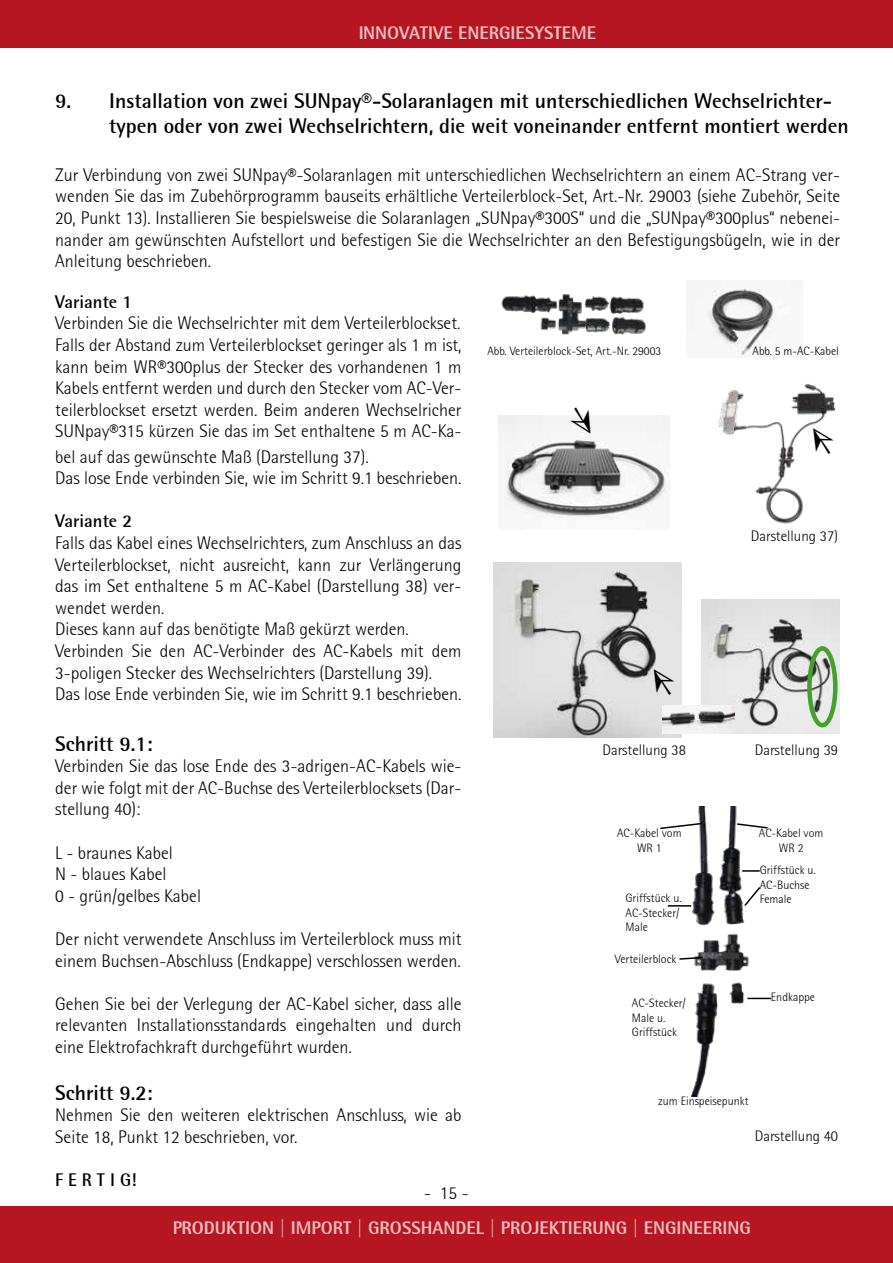
<style>
.page{position:relative;width:893px;height:1263px;background:#fff}
.page>*{position:absolute;margin:0;border:0;box-sizing:border-box;transform-origin:0 0}
.t1{font:700 21px/25.2px "Rotis Semi Sans";color:#000}
.t2{font:300 18px/21.6px "Rotis Semisans";color:#000}
.t3{font:800 18px "Rotis Semi Sans";color:#fff}
.t4{font:700 18px "Rotis Semi Sans";color:#000}
.t5{font:300 15px "Rotis Semisans";color:#000}
.t6{font:300 12px/14.4px "Rotis Semisans";color:#000}
</style>
<div class="page">
<div style="left:0;top:0;width:14px;height:48px;background:#b51621"></div>
<div style="left:0;top:1206px;width:14px;height:57px;background:#b51621"></div>
<div style="left:14px;top:0;width:879px;height:48px;background:#b51621"></div>
<div style="left:14px;top:1206px;width:879px;height:57px;background:#b51621"></div>
<img style="left:501px;top:294px;width:145px;height:41px">
<img style="left:707px;top:288px;width:74px;height:69px">
<img style="left:493px;top:562px;width:188px;height:176px">
<img style="left:667px;top:806px;width:104px;height:291px">
<hr style="left:668px;top:905px;width:23px;height:2px;background:#000">
<svg style="left:747px;top:998px;width:24px;height:1px"></svg>
<svg style="left:678px;top:956px;width:27px;height:4px"></svg>
<svg style="left:742px;top:870px;width:18px;height:2px"></svg>
<svg style="left:743px;top:885px;width:19px;height:22px"></svg>
<svg style="left:735px;top:822px;width:34px;height:7px"></svg>
<svg style="left:660px;top:822px;width:44px;height:8px"></svg>
<img style="left:702px;top:600px;width:138px;height:133px">
<div style="left:807px;top:646px;width:30px;height:81px;border:4px solid #44a12b;border-radius:50%"></div>
<img style="left:662px;top:706px;width:72px;height:27px">
<img style="left:498px;top:415px;width:171px;height:104px">
<img style="left:718px;top:383px;width:118px;height:141px">
<svg style="left:645px;top:664px;width:34px;height:36px"></svg>
<svg style="left:804px;top:423px;width:32px;height:36px"></svg>
<svg style="left:566px;top:415px;width:34px;height:24px"></svg>
<p class="t3" style="left:358px;top:22px;width:239px">INNOVATIVE ENERGIESYSTEME</p>
<p class="t1" style="left:109px;top:88px;width:741px;text-indent:-54px">9. Installation von zwei SUNpay®-Solaranlagen mit unterschiedlichen Wechselrichter&shy;typen oder von zwei Wechselrichtern, die weit voneinander entfernt montiert werden</p>
<p class="t2" style="left:55px;top:164px;width:786px;text-align:justify">Zur Verbindung von zwei SUNpay®-Solaranlagen mit unterschiedlichen Wechselrichtern an einem AC-Strang ver&shy;wenden Sie das im Zubehörprogramm bauseits erhältliche Verteilerblock-Set, Art.-Nr. 29003 (siehe Zubehör, Seite 20, Punkt 13). Installieren Sie bespielsweise die Solaranlagen „SUNpay®300S“ und die „SUNpay®300plus“ nebenei&shy;nander am gewünschten Aufstellort und befestigen Sie die Wechselrichter an den Befestigungsbügeln, wie in der Anleitung beschrieben.</p>
<p class="t4" style="left:55px;top:291px;width:78px">Variante 1</p>
<p class="t2" style="left:55px;top:312px;width:408px;text-align:justify">Verbinden Sie die Wechselrichter mit dem Verteilerblockset.<br>Falls der Abstand zum Verteilerblockset geringer als 1 m ist, kann beim WR®300plus der Stecker des vorhandenen 1 m Kabels entfernt werden und durch den Stecker vom AC-Ver&shy;teilerblockset ersetzt werden. Beim anderen Wechselricher SUNpay®315 kürzen Sie das im Set enthaltene 5 m AC-Ka-</p>
<p class="t2" style="left:55px;top:446px;width:408px">bel auf das gewünschte Maß (Darstellung 37).<br>Das lose Ende verbinden Sie, wie im Schritt 9.1 beschrieben.</p>
<p class="t4" style="left:55px;top:510px;width:78px">Variante 2</p>
<p class="t2" style="left:55px;top:532px;width:408px">Falls das Kabel eines Wechselrichters, zum Anschluss an das Verteilerblockset, nicht ausreicht, kann zur Verlängerung das im Set enthaltene 5 m AC-Kabel (Darstellung 38) ver&shy;wendet werden.<br>Dieses kann auf das benötigte Maß gekürzt werden.<br>Verbinden Sie den AC-Verbinder des AC-Kabels mit dem 3-poligen Stecker des Wechselrichters (Darstellung 39).<br>Das lose Ende verbinden Sie, wie im Schritt 9.1 beschrieben.</p>
<p class="t1" style="left:55px;top:730px;width:99px">Schritt 9.1:</p>
<p class="t2" style="left:55px;top:755px;width:408px;text-align:justify">Verbinden Sie das lose Ende des 3-adrigen-AC-Kabels wie&shy;der wie folgt mit der AC-Buchse des Verteilerblocksets (Dar&shy;stellung 40):</p>
<p class="t2" style="left:55px;top:842px;width:147px">L - braunes Kabel<br>N - blaues Kabel<br>0 - grün/gelbes Kabel</p>
<p class="t2" style="left:55px;top:928px;width:408px">Der nicht verwendete Anschluss im Verteilerblock muss mit einem Buchsen-Abschluss (Endkappe) verschlossen werden.</p>
<p class="t2" style="left:55px;top:993px;width:408px;text-align:justify">Gehen Sie bei der Verlegung der AC-Kabel sicher, dass alle relevanten Installationsstandards eingehalten und durch eine Elektrofachkraft durchgeführt wurden.</p>
<p class="t1" style="left:55px;top:1080px;width:99px">Schritt 9.2:</p>
<p class="t2" style="left:55px;top:1104px;width:408px">Nehmen Sie den weiteren elektrischen Anschluss, wie ab<br>Seite 18, Punkt 12 beschrieben, vor.</p>
<p class="t4" style="left:55px;top:1169px;width:83px">F E R T I G!</p>
<p class="t2" style="left:424px;top:1182px;width:46px">- 15 -</p>
<p class="t6" style="left:487px;top:344px;width:175px">Abb. Verteilerblock-Set, Art.-Nr. 29003</p>
<p class="t6" style="left:753px;top:344px;width:88px">Abb. 5 m-AC-Kabel</p>
<p class="t5" style="left:751px;top:527px;width:89px">Darstellung 37)</p>
<p class="t5" style="left:603px;top:742px;width:85px">Darstellung 38</p>
<p class="t5" style="left:755px;top:742px;width:85px">Darstellung 39</p>
<p class="t6" style="left:617px;top:826px;width:66px;text-align:center">AC-Kabel vom<br>WR 1</p>
<p class="t6" style="left:625px;top:891px;width:58px">Griffstück u.<br>AC-Stecker/<br>Male</p>
<p class="t6" style="left:615px;top:952px;width:63px">Verteilerblock</p>
<p class="t6" style="left:632px;top:996px;width:56px">AC-Stecker/<br>Male u.<br>Griffstück</p>
<p class="t6" style="left:759px;top:826px;width:66px;text-align:center">AC-Kabel vom<br>WR 2</p>
<p class="t6" style="left:760px;top:863px;width:58px">Griffstück u.<br>AC-Buchse<br>Female</p>
<p class="t6" style="left:771px;top:989px;width:46px">Endkappe</p>
<p class="t6" style="left:658px;top:1094px;width:92px">zum Einspeisepunkt</p>
<p class="t5" style="left:755px;top:1127px;width:85px">Darstellung 40</p>
<p class="t3" style="left:172px;top:1217px;width:580px">PRODUKTION | IMPORT | GROSSHANDEL | PROJEKTIERUNG | ENGINEERING</p>
</div>
